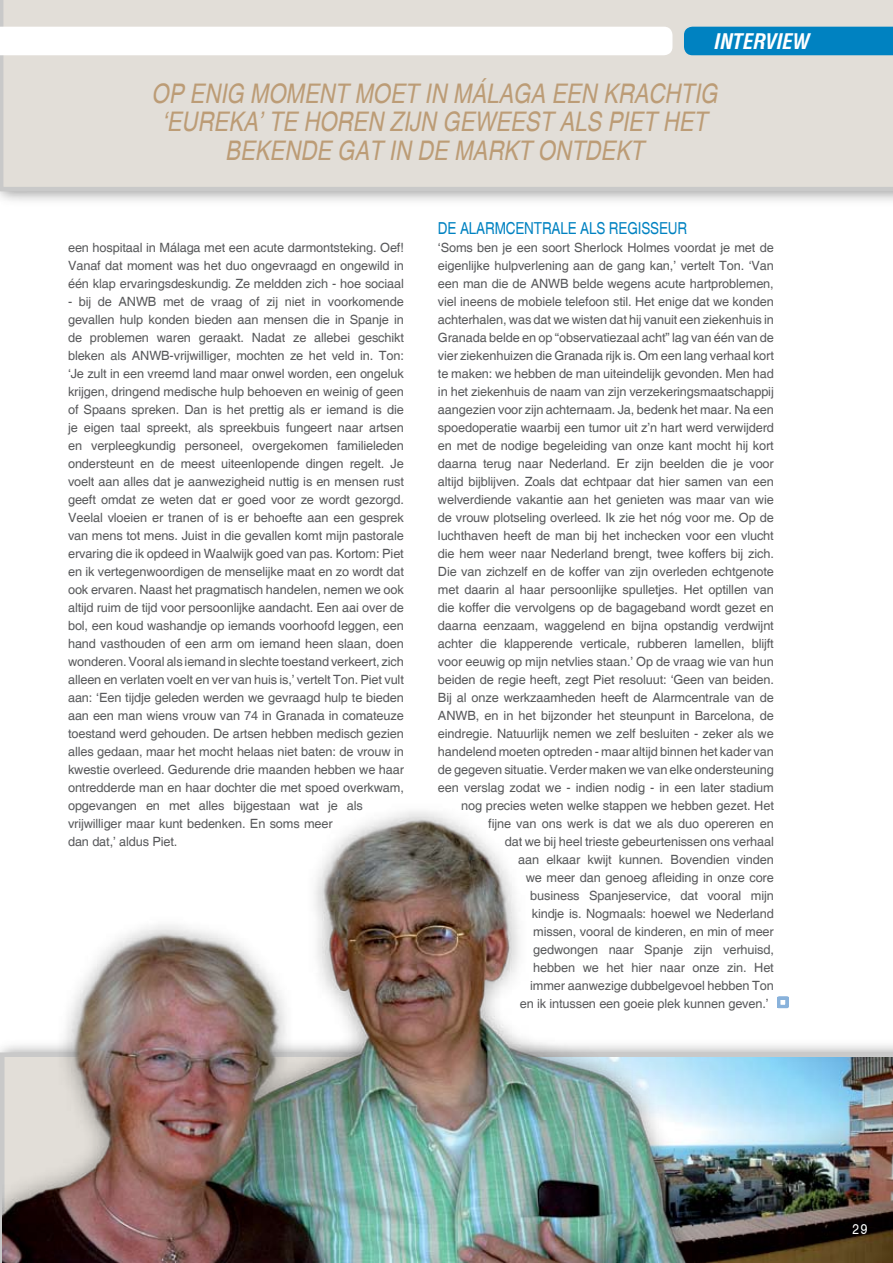
<style>
.page{position:relative;width:893px;height:1263px;background:#fff}
.page>*{position:absolute;margin:0;border:0;box-sizing:border-box;transform-origin:0 0}
.t1{font:italic condensed 27px/28.5px "Helvetica";color:#bc9c76;text-align:center}
.t2{font:italic 700 condensed 21px "Swiss 721 BT";color:#fff}
.t3{font:condensed 16.5px "Helvetica";letter-spacing:-.01em;color:#0082c1}
.t4{font:14.4px "Swiss 721 BT";color:#fff;scale:.83 1}
.t5{font:12.75px/18px "Helvetica";letter-spacing:-.01em;color:#58595b;text-align:justify}
</style>
<div class="page">
<img style="left:0;top:1052px;width:893px;height:211px">
<div style="left:0;top:0;width:893px;height:207px;background:#000;opacity:.45"></div>
<div style="left:0;top:0;width:893px;height:191px;background:#e2ded8"></div>
<img style="left:2px;top:811px;width:776px;height:452px">
<div style="left:684px;top:27px;width:209px;height:28px;background:#0082c1"></div>
<svg style="left:775px;top:995px;width:14px;height:15px"></svg>
<svg style="left:0;top:27px;width:672px;height:28px"></svg>
<h2 class="t2" style="left:715px;top:29px;width:97px">INTERVIEW</h2>
<h1 class="t1" style="left:151px;top:79px;width:567px">OP ENIG MOMENT MOET IN MÁLAGA EEN KRACHTIG ‘EUREKA’ TE HOREN ZIJN GEWEEST ALS PIET HET<br>BEKENDE GAT IN DE MARKT ONTDEKT</h1>
<p class="t5" style="left:68px;top:239px;width:337px">een hospitaal in Málaga met een acute darmontsteking. Oef!<br>Vanaf dat moment was het duo ongevraagd en ongewild in één klap ervaringsdeskundig. Ze meldden zich - hoe sociaal</p>
<p class="t5" style="left:68px;top:293px;width:337px;text-align:left">- bij de ANWB met de vraag of zij niet in voorkomende gevallen hulp konden bieden aan mensen die in Spanje in de problemen waren geraakt. Nadat ze allebei geschikt bleken als ANWB-vrijwilliger, mochten ze het veld in. Ton: ‘Je zult in een vreemd land maar onwel worden, een ongeluk krijgen, dringend medische hulp behoeven en weinig of geen of Spaans spreken. Dan is het prettig als er iemand is die je eigen taal spreekt, als spreekbuis fungeert naar artsen en verpleegkundig personeel, overgekomen familieleden ondersteunt en de meest uiteenlopende dingen regelt. Je voelt aan alles dat je aanwezigheid nuttig is en mensen rust geeft omdat ze weten dat er goed voor ze wordt gezorgd.<br>Veelal vloeien er tranen of is er behoefte aan een gesprek van mens tot mens. Juist in die gevallen komt mijn pastorale ervaring die ik opdeed in Waalwijk goed van pas. Kortom: Piet en ik vertegenwoordigen de menselijke maat en zo wordt dat ook ervaren. Naast het pragmatisch handelen, nemen we ook altijd ruim de tijd voor persoonlijke aandacht. Een aai over de bol, een koud washandje op iemands voorhoofd leggen, een hand vasthouden of een arm om iemand heen slaan, doen wonderen. Vooral als iemand in slechte toestand verkeert, zich alleen en verlaten voelt en ver van huis is,’ vertelt Ton. Piet vult aan: ‘Een tijdje geleden werden we gevraagd hulp te bieden aan een man wiens vrouw van 74 in Granada in comateuze toestand werd gehouden. De artsen hebben medisch gezien alles gedaan, maar het mocht helaas niet baten: de vrouw in kwestie overleed. Gedurende drie maanden hebben we haar ontredderde man en haar dochter die met spoed overkwam, opgevangen en met alles bijgestaan wat je als vrijwilliger maar kunt bedenken. En soms meer<br>dan dat,’ aldus Piet.</p>
<p class="t3" style="left:438px;top:219px;width:251px">DE ALARMCENTRALE ALS REGISSEUR</p>
<p class="t5" style="left:438px;top:239px;width:337px">‘Soms ben je een soort Sherlock Holmes voordat je met de</p>
<p class="t5" style="left:438px;top:257px;width:337px">eigenlijke hulpverlening aan de gang kan,’ vertelt Ton. ‘Van</p>
<p class="t5" style="left:438px;top:275px;width:337px">een man die de ANWB belde wegens acute hartproblemen,</p>
<p class="t5" style="left:438px;top:293px;width:337px">viel ineens de mobiele telefoon stil. Het enige dat we konden</p>
<p class="t5" style="left:438px;top:311px;width:337px">achterhalen, was dat we wisten dat hij vanuit een ziekenhuis in</p>
<p class="t5" style="left:438px;top:329px;width:337px">Granada belde en op “observatiezaal acht” lag van één van de</p>
<p class="t5" style="left:438px;top:347px;width:337px">vier ziekenhuizen die Granada rijk is. Om een lang verhaal kort</p>
<p class="t5" style="left:438px;top:365px;width:337px">te maken: we hebben de man uiteindelijk gevonden. Men had</p>
<p class="t5" style="left:438px;top:383px;width:337px">in het ziekenhuis de naam van zijn verzekeringsmaatschappij</p>
<p class="t5" style="left:438px;top:401px;width:337px">aangezien voor zijn achternaam. Ja, bedenk het maar. Na een</p>
<p class="t5" style="left:438px;top:419px;width:337px">spoedoperatie waarbij een tumor uit z’n hart werd verwijderd</p>
<p class="t5" style="left:438px;top:437px;width:337px">en met de nodige begeleiding van onze kant mocht hij kort</p>
<p class="t5" style="left:438px;top:455px;width:337px">daarna terug naar Nederland. Er zijn beelden die je voor</p>
<p class="t5" style="left:438px;top:473px;width:337px">altijd bijblijven. Zoals dat echtpaar dat hier samen van een</p>
<p class="t5" style="left:438px;top:491px;width:337px">welverdiende vakantie aan het genieten was maar van wie</p>
<p class="t5" style="left:438px;top:509px;width:337px">de vrouw plotseling overleed. Ik zie het nóg voor me. Op de</p>
<p class="t5" style="left:438px;top:527px;width:337px">luchthaven heeft de man bij het inchecken voor een vlucht</p>
<p class="t5" style="left:438px;top:545px;width:337px">die hem weer naar Nederland brengt, twee koffers bij zich.</p>
<p class="t5" style="left:438px;top:563px;width:337px">Die van zichzelf en de koffer van zijn overleden echtgenote</p>
<p class="t5" style="left:438px;top:581px;width:337px">met daarin al haar persoonlijke spulletjes. Het optillen van</p>
<p class="t5" style="left:438px;top:599px;width:337px">die koffer die vervolgens op de bagageband wordt gezet en</p>
<p class="t5" style="left:438px;top:617px;width:337px">daarna eenzaam, waggelend en bijna opstandig verdwijnt</p>
<p class="t5" style="left:438px;top:635px;width:337px">achter die klapperende verticale, rubberen lamellen, blijft</p>
<p class="t5" style="left:438px;top:653px;width:337px">voor eeuwig op mijn netvlies staan.’ Op de vraag wie van hun</p>
<p class="t5" style="left:438px;top:671px;width:337px">beiden de regie heeft, zegt Piet resoluut: ‘Geen van beiden.</p>
<p class="t5" style="left:438px;top:689px;width:337px">Bij al onze werkzaamheden heeft de Alarmcentrale van de</p>
<p class="t5" style="left:438px;top:707px;width:337px">ANWB, en in het bijzonder het steunpunt in Barcelona, de</p>
<p class="t5" style="left:438px;top:725px;width:337px">eindregie. Natuurlijk nemen we zelf besluiten - zeker als we</p>
<p class="t5" style="left:438px;top:743px;width:337px">handelend moeten optreden - maar altijd binnen het kader van</p>
<p class="t5" style="left:438px;top:761px;width:337px">de gegeven situatie. Verder maken we van elke ondersteuning</p>
<p class="t5" style="left:438px;top:779px;width:337px">een verslag zodat we - indien nodig - in een later stadium</p>
<p class="t5" style="left:461px;top:797px;width:314px">nog precies weten welke stappen we hebben gezet. Het</p>
<p class="t5" style="left:488px;top:815px;width:287px">fijne van ons werk is dat we als duo opereren en</p>
<p class="t5" style="left:505px;top:833px;width:271px">dat we bij heel trieste gebeurtenissen ons verhaal</p>
<p class="t5" style="left:518px;top:851px;width:257px">aan elkaar kwijt kunnen. Bovendien vinden</p>
<p class="t5" style="left:526px;top:869px;width:250px">we meer dan genoeg afleiding in onze core</p>
<p class="t5" style="left:530px;top:887px;width:245px">business Spanjeservice, dat vooral mijn</p>
<p class="t5" style="left:532px;top:905px;width:244px">kindje is. Nogmaals: hoewel we Nederland</p>
<p class="t5" style="left:533px;top:923px;width:242px">missen, vooral de kinderen, en min of meer</p>
<p class="t5" style="left:533px;top:941px;width:242px">gedwongen naar Spanje zijn verhuisd,</p>
<p class="t5" style="left:533px;top:959px;width:242px">hebben we het hier naar onze zin. Het</p>
<p class="t5" style="left:530px;top:977px;width:245px">immer aanwezige dubbelgevoel hebben Ton</p>
<p class="t5" style="left:520px;top:995px;width:250px">en ik intussen een goeie plek kunnen geven.’</p>
<p class="t4" style="left:852px;top:1220px;width:20px">29</p>
</div>
